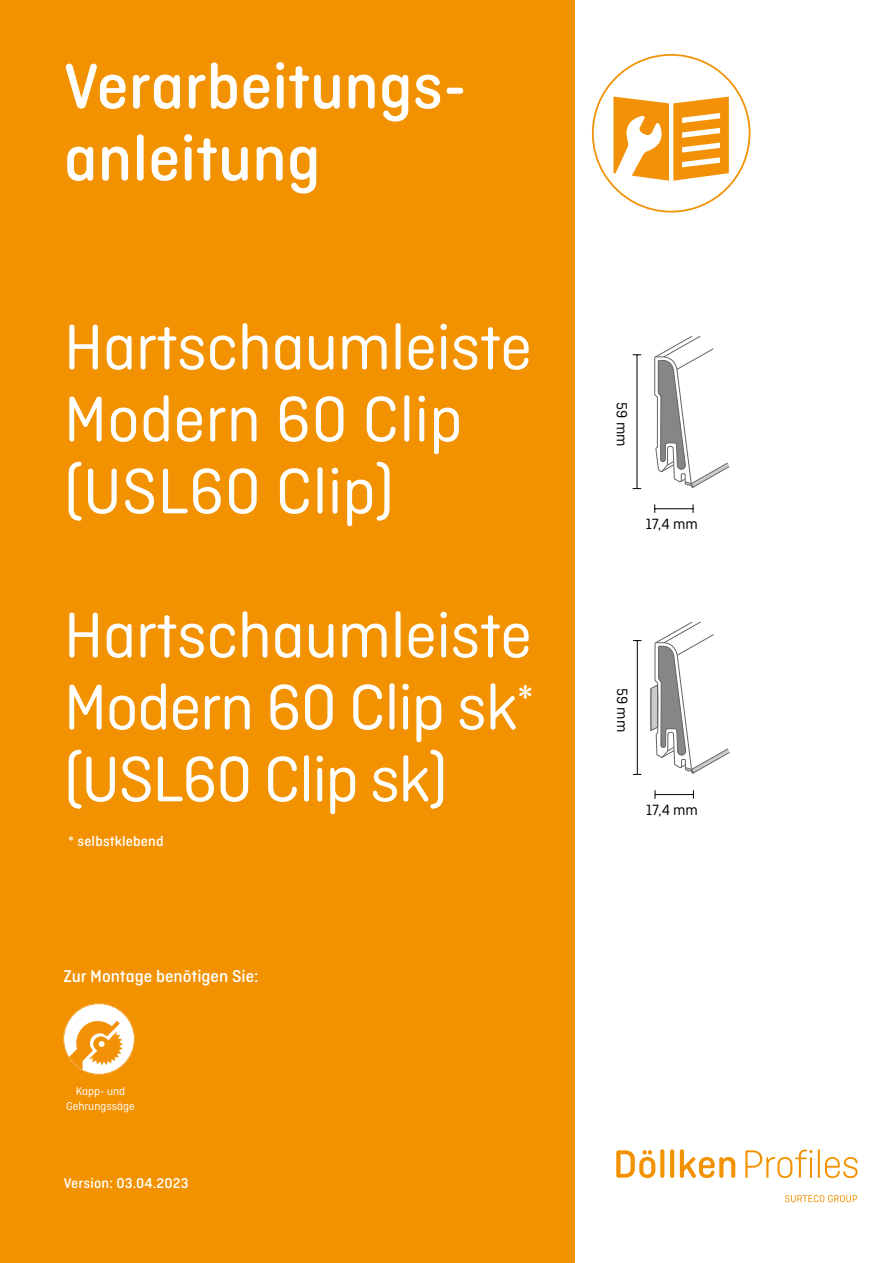
<style>
.page{position:relative;width:893px;height:1263px;background:#fff}
.page>*{position:absolute;margin:0;border:0;box-sizing:border-box;transform-origin:0 0}
.t1{font:67.5px/72px "Ciutadella Rounded";letter-spacing:-.01em;color:#fff}
.t2{font:500 67.5px/72px "Ciutadella Rounded";color:#fff}
.t3{font:500 42px "Ciutadella Rounded";color:#fff}
.t4{font:500 18px "Ciutadella Rounded";color:#fff}
.t5{font:15.6px "Ciutadella Rounded";color:#020203}
.t6{font:500 15px "Ciutadella Rounded";letter-spacing:.01em;color:#fff}
.t7{font:12px/14.4px "Ciutadella Rounded";color:#fff;text-align:center}
</style>
<div class="page">
<div style="left:0;top:0;width:575px;height:1263px;background:#f39200"></div>
<hr style="left:637px;top:355px;width:1px;height:134px;background:#020203">
<hr style="left:655px;top:508px;width:38px;height:1px;background:#020203">
<svg style="left:654px;top:336px;width:76px;height:152px"></svg>
<hr style="left:637px;top:640px;width:1px;height:134px;background:#020203">
<svg style="left:650px;top:622px;width:80px;height:177px"></svg>
<svg style="left:592px;top:54px;width:158px;height:159px"></svg>
<svg style="left:616px;top:1150px;width:39px;height:28px"></svg>
<svg style="left:660px;top:1149px;width:4px;height:29px"></svg>
<svg style="left:670px;top:1149px;width:4px;height:29px"></svg>
<svg style="left:680px;top:1149px;width:55px;height:29px"></svg>
<svg style="left:745px;top:1149px;width:67px;height:29px"></svg>
<hr style="left:818px;top:1149px;width:2px;height:29px;background:#f39200">
<svg style="left:825px;top:1157px;width:33px;height:21px"></svg>
<svg style="left:785px;top:1195px;width:72px;height:7px"></svg>
<svg style="left:63px;top:1003px;width:72px;height:72px"></svg>
<p class="t2" style="left:64px;top:51px;width:405px">Verarbeitungs&shy;anleitung</p>
<p class="t1" style="left:64px;top:311px;width:470px">Hartschaumleiste<br>Modern 60 Clip (USL60 Clip)</p>
<p class="t1" style="left:64px;top:599px;width:470px">Hartschaumleiste<br>Modern 60 Clip sk (USL60 Clip sk)</p>
<p class="t3" style="left:517px;top:676px;width:18px">*</p>
<p class="t6" style="left:68px;top:833px;width:97px">* selbstklebend</p>
<p class="t4" style="left:63px;top:966px;width:197px">Zur Montage benötigen Sie:</p>
<p class="t7" style="left:66px;top:1084px;width:70px">Kapp- und<br>Gehrungssäge</p>
<p class="t6" style="left:64px;top:1175px;width:126px">Version: 03.04.2023</p>
<p class="t5" style="left:630px;top:402px;width:46px;rotate:90deg">59 mm</p>
<p class="t5" style="left:646px;top:515px;width:54px">17,4 mm</p>
<p class="t5" style="left:631px;top:688px;width:46px;rotate:90deg">59 mm</p>
<p class="t5" style="left:646px;top:801px;width:54px">17,4 mm</p>
</div>
